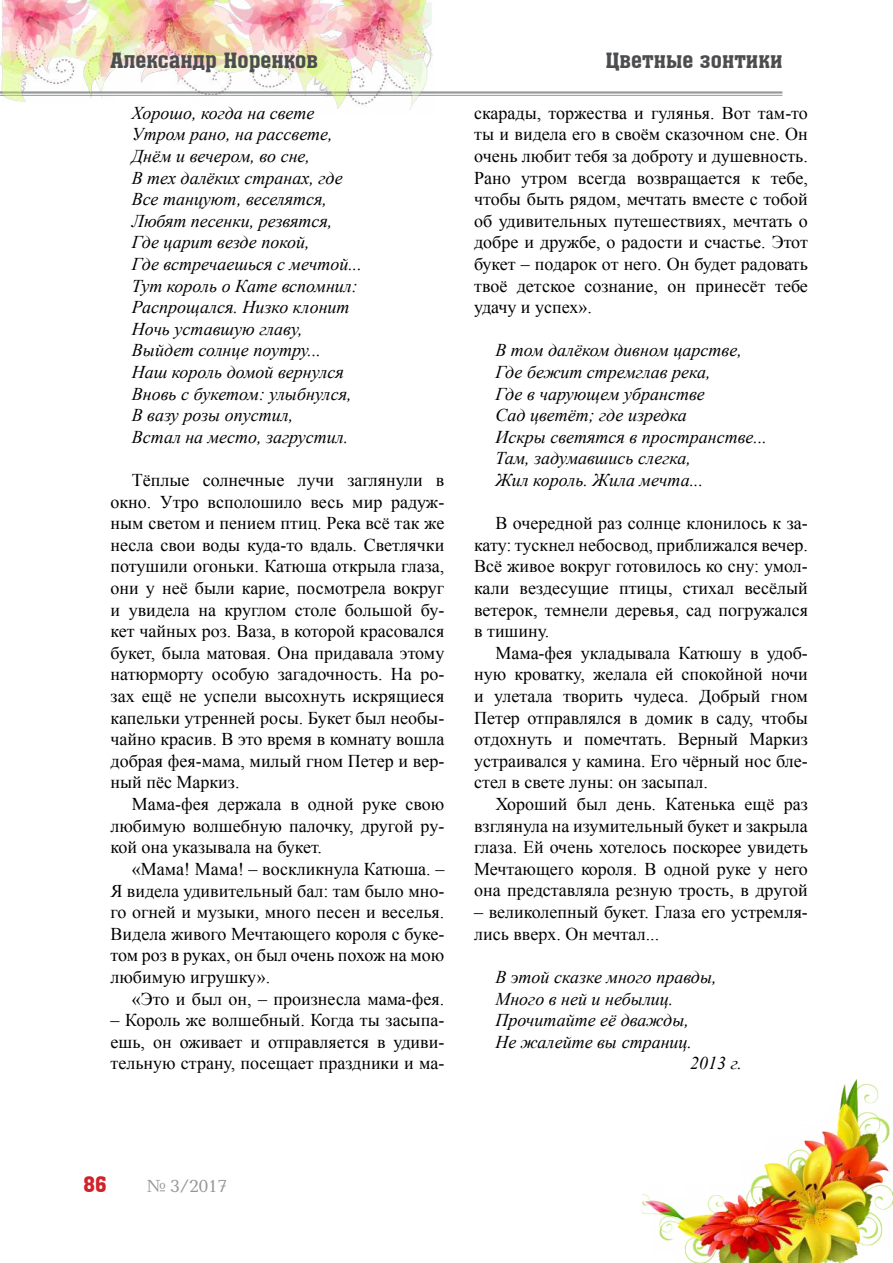
<style>
.page{position:relative;width:893px;height:1263px;background:#fff}
.page>*{position:absolute;margin:0;border:0;box-sizing:border-box;transform-origin:0 0}
.t1{font:21px "a Assuan";color:#4c4d4f}
.t2{font:21px "a Assuan";color:#d12229}
.t3{font:18px/21.6px "Times New Roman";color:#000;text-align:justify}
.t4{font:italic 18px/21.6px "Times New Roman";color:#000}
.t5{font:18px "Baltica C";color:#939597}
</style>
<div class="page">
<img style="left:642px;top:1080px;width:251px;height:183px">
<hr style="left:0;top:91px;width:782px;height:3px;background:#939597">
<hr style="left:0;top:95px;width:782px;height:1px;background:#939597">
<img style="left:1px;top:0;width:433px;height:110px">
<p class="t1" style="left:111px;top:49px;width:209px">Александр Норенков</p>
<p class="t1" style="left:605px;top:49px;width:179px">Цветные зонтики</p>
<p class="t4" style="left:132px;top:102px;width:232px">Хорошо, когда на свете<br>Утром рано, на рассвете,<br>Днём и вечером, во сне,<br>В тех далёких странах, где<br>Все танцуют, веселятся,<br>Любят песенки, резвятся,<br>Где царит везде покой,<br>Где встречаешься с мечтой...<br>Тут король о Кате вспомнил:<br>Распрощался. Низко клонит<br>Ночь уставшую главу,<br>Выйдет солнце поутру...<br>Наш король домой вернулся<br>Вновь с букетом: улыбнулся,<br>В вазу розы опустил,<br>Встал на место, загрустил.</p>
<p class="t3" style="left:111px;top:469px;width:335px;text-indent:21px">Тёплые солнечные лучи заглянули в окно. Утро всполошило весь мир радуж&shy;ным светом и пением птиц. Река всё так же несла свои воды куда-то вдаль. Светлячки потушили огоньки. Катюша открыла глаза, они у неё были карие, посмотрела вокруг и увидела на круглом столе большой бу&shy;кет чайных роз. Ваза, в которой красовался букет, была матовая. Она придавала этому натюрморту особую загадочность. На ро&shy;зах ещё не успели высохнуть искрящиеся капельки утренней росы. Букет был необы&shy;чайно красив. В это время в комнату вошла добрая фея-мама, милый гном Петер и вер&shy;ный пёс Маркиз.</p>
<p class="t3" style="left:111px;top:793px;width:335px;text-indent:21px">Мама-фея держала в одной руке свою любимую волшебную палочку, другой ру&shy;кой она указывала на букет.</p>
<p class="t3" style="left:111px;top:858px;width:335px;text-indent:21px">«Мама! Мама! – воскликнула Катюша. – Я видела удивительный бал: там было мно&shy;го огней и музыки, много песен и веселья.<br>Видела живого Мечтающего короля с буке&shy;том роз в руках, он был очень похож на мою любимую игрушку».</p>
<p class="t3" style="left:132px;top:987px;width:314px">«Это и был он, – произнесла мама-фея.</p>
<p class="t3" style="left:111px;top:1009px;width:335px">– Король же волшебный. Когда ты засыпа&shy;ешь, он оживает и отправляется в удиви&shy;тельную страну, посещает праздники и ма-</p>
<p class="t3" style="left:474px;top:102px;width:335px">скарады, торжества и гулянья. Вот там-то ты и видела его в своём сказочном сне. Он очень любит тебя за доброту и душевность.<br>Рано утром всегда возвращается к тебе, чтобы быть рядом, мечтать вместе с тобой об удивительных путешествиях, мечтать о добре и дружбе, о радости и счастье. Этот букет – подарок от него. Он будет радовать твоё детское сознание, он принесёт тебе удачу и успех».</p>
<p class="t4" style="left:495px;top:339px;width:273px">В том далёком дивном царстве,<br>Где бежит стремглав река,<br>Где в чарующем убранстве<br>Сад цветёт; где изредка<br>Искры светятся в пространстве...<br>Там, задумавшись слегка,<br>Жил король. Жила мечта...</p>
<p class="t3" style="left:474px;top:512px;width:335px;text-indent:21px">В очередной раз солнце клонилось к за&shy;кату: тускнел небосвод, приближался вечер.<br>Всё живое вокруг готовилось ко сну: умол&shy;кали вездесущие птицы, стихал весёлый ветерок, темнели деревья, сад погружался в тишину.</p>
<p class="t3" style="left:474px;top:642px;width:335px;text-indent:21px">Мама-фея укладывала Катюшу в удоб&shy;ную кроватку, желала ей спокойной ночи и улетала творить чудеса. Добрый гном Петер отправлялся в домик в саду, чтобы отдохнуть и помечтать. Верный Маркиз устраивался у камина. Его чёрный нос бле&shy;стел в свете луны: он засыпал.</p>
<p class="t3" style="left:474px;top:793px;width:335px;text-indent:21px">Хороший был день. Катенька ещё раз взглянула на изумительный букет и закрыла глаза. Ей очень хотелось поскорее увидеть Мечтающего короля. В одной руке у него она представляла резную трость, в другой</p>
<p class="t3" style="left:474px;top:901px;width:335px">– великолепный букет. Глаза его устремля&shy;лись вверх. Он мечтал...</p>
<p class="t4" style="left:495px;top:966px;width:223px">В этой сказке много правды,</p>
<p class="t4" style="left:495px;top:987px;width:179px">Много в ней и небылиц.</p>
<p class="t4" style="left:495px;top:1009px;width:195px">Прочитайте её дважды,</p>
<p class="t4" style="left:495px;top:1030px;width:198px">Не жалейте вы страниц.</p>
<p class="t4" style="left:690px;top:1052px;width:53px">2013 г.</p>
<p class="t2" style="left:84px;top:1172px;width:25px">86</p>
<p class="t5" style="left:147px;top:1175px;width:82px">№ 3/2017</p>
</div>
